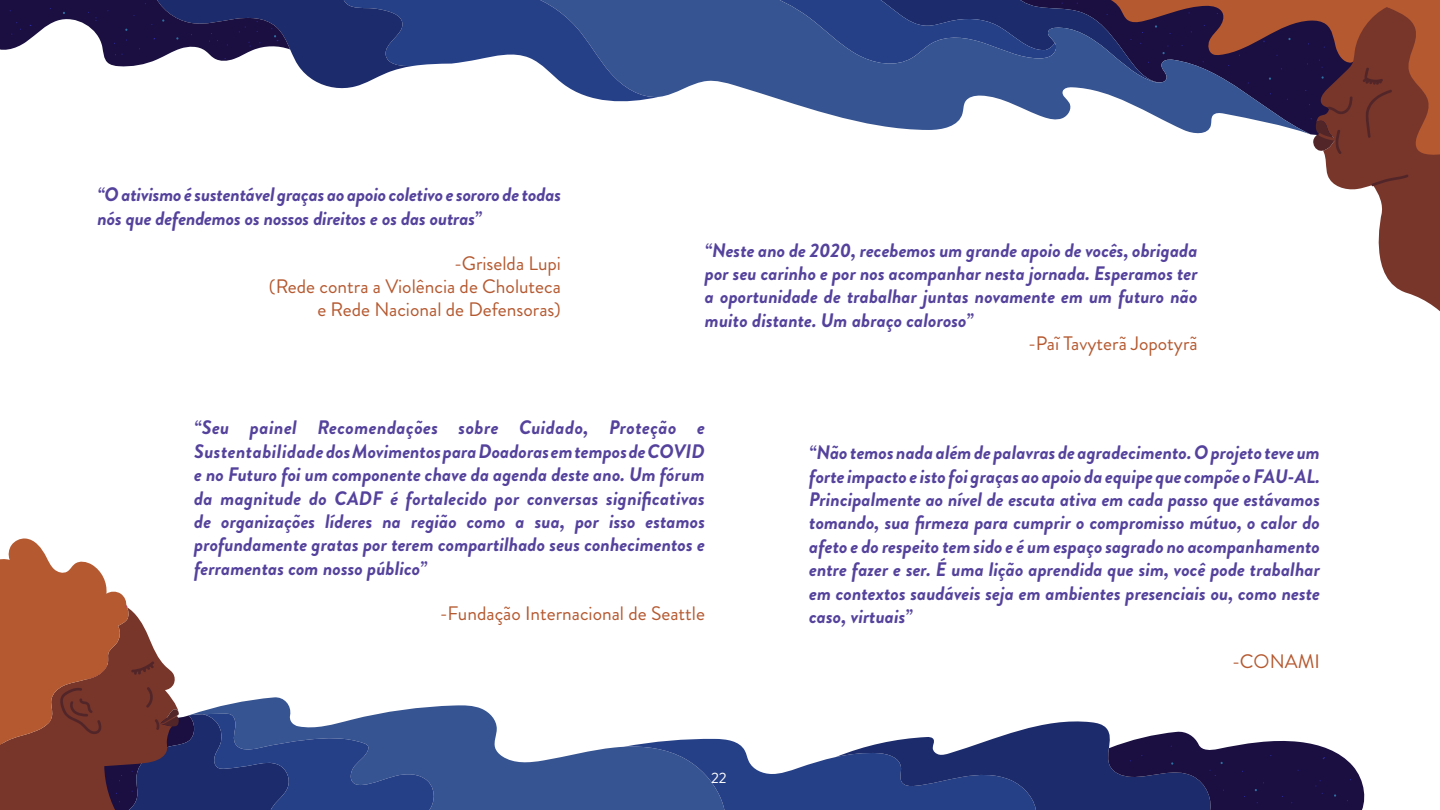
<style>
.page{position:relative;width:1440px;height:810px;background:#fff}
.page>*{position:absolute;margin:0;border:0;box-sizing:border-box;transform-origin:0 0}
.t1{font:italic 700 19.5px/23.4px "Brandon Grotesque";color:#54429c;text-align:justify}
.t2{font:19.5px/23.4px "Brandon Grotesque";color:#b55930;text-align:right}
.t3{font:15px "Brandon Grotesque";color:#fff}
</style>
<div class="page">
<svg style="left:659px;top:0;width:100px;height:97px;fill:#365491"></svg>
<svg style="left:0;top:0;width:659px;height:102px"></svg>
<svg style="left:759px;top:0;width:681px;height:312px"></svg>
<svg style="left:438px;top:705px;width:186px;height:105px;fill:#365491"></svg>
<svg style="left:624px;top:721px;width:741px;height:89px"></svg>
<svg style="left:0;top:538px;width:438px;height:272px"></svg>
<p class="t1" style="left:98px;top:183px;width:465px">“O ativismo é sustentável graças ao apoio coletivo e sororo de todas nós que defendemos os nossos direitos e os das outras”</p>
<p class="t2" style="left:269px;top:251px;width:294px">-Griselda Lupi<br>(Rede contra a Violência de Choluteca e Rede Nacional de Defensoras)</p>
<p class="t1" style="left:705px;top:238px;width:494px">“Neste ano de 2020, recebemos um grande apoio de vocês, obrigada por seu carinho e por nos acompanhar nesta jornada. Esperamos ter a oportunidade de trabalhar juntas novamente em um futuro não muito distante. Um abraço caloroso”</p>
<p class="t2" style="left:1028px;top:332px;width:171px">-Paĩ Tavyterã Jopotyrã</p>
<p class="t1" style="left:194px;top:416px;width:512px">“Seu painel Recomendações sobre Cuidado, Proteção e Sustentabilidade dos Movimentos para Doadoras em tempos de COVID e no Futuro foi um componente chave da agenda deste ano. Um fórum da magnitude do CADF é fortalecido por conversas significativas de organizações líderes na região como a sua, por isso estamos profundamente gratas por terem compartilhado seus conhecimentos e ferramentas com nosso público”</p>
<p class="t2" style="left:440px;top:602px;width:267px">-Fundação Internacional de Seattle</p>
<p class="t3" style="left:711px;top:768px;width:17px">22</p>
<p class="t1" style="left:809px;top:441px;width:512px">“Não temos nada além de palavras de agradecimento. O projeto teve um forte impacto e isto foi graças ao apoio da equipe que compõe o FAU-AL.<br>Principalmente ao nível de escuta ativa em cada passo que estávamos tomando, sua firmeza para cumprir o compromisso mútuo, o calor do afeto e do respeito tem sido e é um espaço sagrado no acompanhamento entre fazer e ser. É uma lição aprendida que sim, você pode trabalhar em contextos saudáveis seja em ambientes presenciais ou, como neste caso, virtuais”</p>
<p class="t2" style="left:1232px;top:650px;width:89px">-CONAMI</p>
</div>
